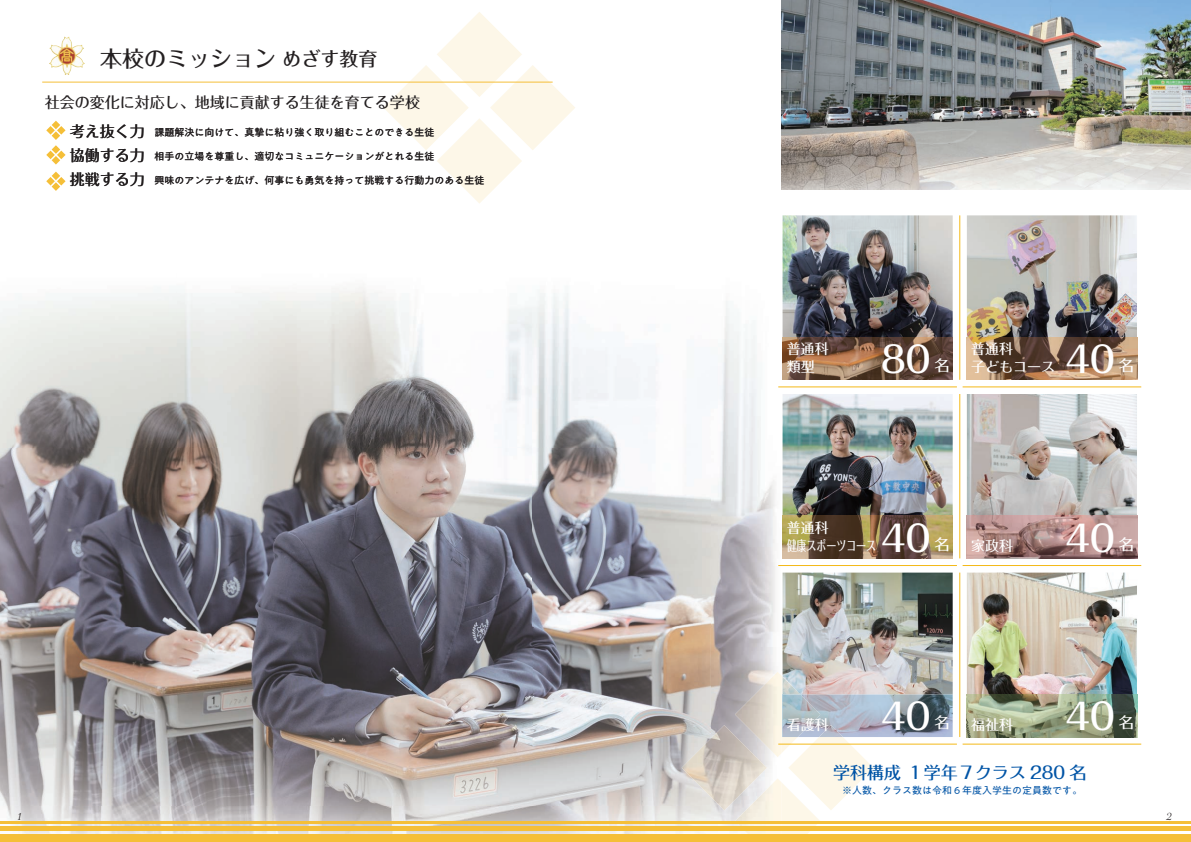
<style>
.page{position:relative;width:1191px;height:842px;background:#fff}
.page>*{position:absolute;margin:0;border:0;box-sizing:border-box;transform-origin:0 0}
.t1{font:500 36px "Folk Pro";color:#fff}
.t2{font:500 22px "Folk Pro";color:#231f20}
.t3{font:18px "Savoye Let Plain";color:#231f20}
.t4{font:500 17px "Folk Pro";color:#0154a6}
.t5{font:500 15px/24px "Folk Pro";color:#231f20;text-align:justify}
.t6{font:500 15px "Folk Pro";color:#fff}
.t7{font:500 14px/18px "Folk Pro";color:#fff}
.t8{font:10px "PA1 Gothic Std";color:#231f20}
.t9{font:10px "PA1 Gothic Std";color:#0154a6}
.s1{font-size:19px}
</style>
<div class="page">
<img style="left:782px;top:0;width:409px;height:189px">
<img style="left:0;top:287px;width:781px;height:547px">
<img style="left:782px;top:394px;width:170px;height:122px">
<img style="left:967px;top:394px;width:170px;height:122px">
<img style="left:967px;top:215px;width:170px;height:122px">
<img style="left:782px;top:573px;width:170px;height:121px">
<img style="left:967px;top:573px;width:170px;height:121px">
<img style="left:735px;top:778px;width:46px;height:56px">
<img style="left:681px;top:725px;width:86px;height:85px">
<svg style="left:781px;top:676px;width:92px;height:158px"></svg>
<img style="left:735px;top:672px;width:46px;height:85px">
<img style="left:782px;top:677px;width:18px;height:17px">
<svg style="left:383px;top:12px;width:192px;height:191px"></svg>
<div style="left:0;top:834px;width:1191px;height:8px;background:#f5bf38"></div>
<hr style="left:0;top:827px;width:1191px;height:4px;background:#f5bf38">
<hr style="left:0;top:822px;width:1191px;height:2px;background:#f5bf38">
<img style="left:782px;top:215px;width:170px;height:122px">
<img style="left:49px;top:37px;width:20px;height:31px">
<hr style="left:42px;top:82px;width:510px;height:1px;background:#f5bf38">
<svg style="left:46px;top:121px;width:20px;height:44px"></svg>
<svg style="left:46px;top:172px;width:20px;height:19px"></svg>
<hr style="left:778px;top:386px;width:179px;height:1px;background:#f4b918">
<hr style="left:962px;top:386px;width:179px;height:1px;background:#f4b918">
<hr style="left:778px;top:565px;width:179px;height:1px;background:#f4b918">
<hr style="left:962px;top:565px;width:179px;height:1px;background:#f4b918">
<hr style="left:778px;top:744px;width:179px;height:1px;background:#f4b918">
<hr style="left:962px;top:744px;width:179px;height:1px;background:#f4b918">
<hr style="left:959px;top:573px;width:1px;height:164px;background:#f4b918">
<hr style="left:959px;top:394px;width:1px;height:164px;background:#f4b918">
<hr style="left:959px;top:215px;width:1px;height:165px;background:#f4b918">
<img style="left:782px;top:337px;width:170px;height:43px">
<img style="left:967px;top:337px;width:170px;height:43px">
<img style="left:782px;top:516px;width:170px;height:42px">
<img style="left:967px;top:516px;width:170px;height:42px">
<img style="left:820px;top:694px;width:132px;height:43px">
<img style="left:820px;top:725px;width:23px;height:12px">
<img style="left:782px;top:694px;width:38px;height:43px">
<img style="left:967px;top:694px;width:170px;height:43px">
<h2 class="t2" style="left:100px;top:40px;width:279px">本校のミッション <span class="s1">めざす教育</span></h2>
<h3 class="t5" style="left:45px;top:88px;width:376px">社会の変化に対応し、地域に貢献する生徒を育てる学校</h3>
<h3 class="t5" style="left:70px;top:117px;width:77px">考え抜く力協働する力挑戦する力</h3>
<p class="t8" style="left:154px;top:126px;width:281px">課題解決に向けて、真摯に粘り強く取り組むことのできる生徒</p>
<p class="t8" style="left:154px;top:150px;width:281px">相手の立場を尊重し、適切なコミュニケーションがとれる生徒</p>
<p class="t8" style="left:154px;top:174px;width:331px">興味のアンテナを広げ、何事にも勇気を持って挑戦する行動力のある生徒</p>
<h3 class="t7" style="left:786px;top:338px;width:43px">普通科類型</h3>
<h1 class="t1" style="left:881px;top:329px;width:51px">80</h1>
<h3 class="t6" style="left:934px;top:353px;width:16px">名</h3>
<h3 class="t7" style="left:971px;top:338px;width:86px">普通科<br>子どもコース</h3>
<h1 class="t1" style="left:1065px;top:329px;width:51px">40</h1>
<h3 class="t6" style="left:1118px;top:353px;width:16px">名</h3>
<h3 class="t7" style="left:786px;top:517px;width:91px">普通科<br>健康スポーツコース</h3>
<h1 class="t1" style="left:881px;top:507px;width:51px">40</h1>
<h3 class="t6" style="left:934px;top:531px;width:16px">名</h3>
<h3 class="t7" style="left:971px;top:535px;width:43px">家政科</h3>
<h1 class="t1" style="left:1065px;top:507px;width:51px">40</h1>
<h3 class="t6" style="left:1118px;top:531px;width:16px">名</h3>
<h3 class="t7" style="left:786px;top:713px;width:43px">看護科</h3>
<h1 class="t1" style="left:881px;top:686px;width:51px">40</h1>
<h3 class="t6" style="left:934px;top:710px;width:16px">名</h3>
<h3 class="t7" style="left:971px;top:713px;width:43px">福祉科</h3>
<h1 class="t1" style="left:1065px;top:686px;width:51px">40</h1>
<h3 class="t6" style="left:1118px;top:710px;width:16px">名</h3>
<h3 class="t4" style="left:833px;top:758px;width:255px">学科構成 １学年７クラス 280 名</h3>
<p class="t9" style="left:842px;top:785px;width:242px">※人数、クラス数は令和６年度入学生の定員数です。</p>
<h3 class="t3" style="left:18px;top:803px;width:5px">1</h3>
<h3 class="t3" style="left:1167px;top:803px;width:7px">2</h3>
</div>
